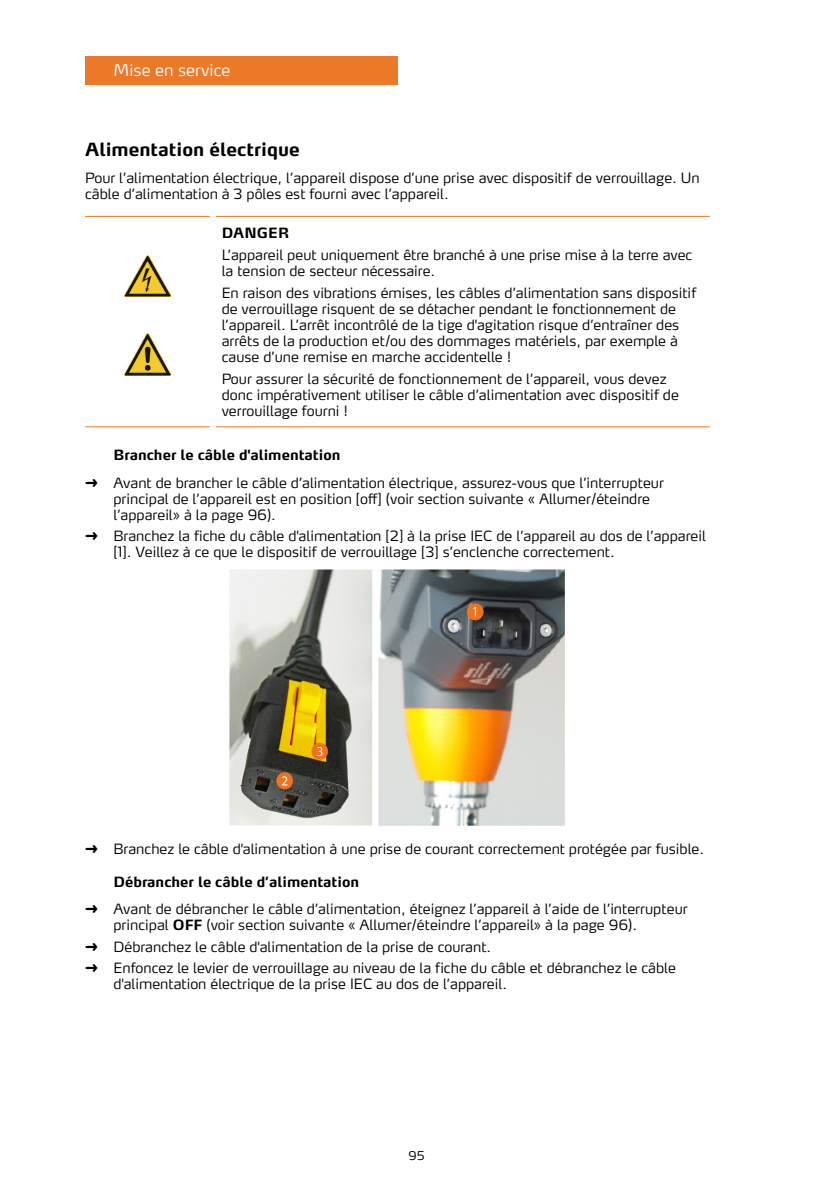
<style>
.page{position:relative;width:840px;height:1191px;background:#fff}
.page>*{position:absolute;margin:0;border:0;box-sizing:border-box;transform-origin:0 0}
.t1{font:700 18px "Max OT";color:#000}
.t2{font:300 16px "Max OT";color:#fff}
.t3{font:300 14px/16px "Max OT";color:#000}
.t4{font:700 14px "Max OT";letter-spacing:.01em;color:#000}
.t5{font:300 12px "Max OT";color:#000}
.s1{font-weight:700}
.s2{font-family:"Arial Unicode MS";font-weight:400}
</style>
<div class="page">
<div style="left:85px;top:57px;width:312px;height:28px;background:#eb7928"></div>
<hr style="left:85px;top:216px;width:125px;height:1px;background:#eb7928">
<hr style="left:85px;top:426px;width:125px;height:1px;background:#eb7928">
<hr style="left:216px;top:216px;width:493px;height:1px;background:#eb7928">
<hr style="left:216px;top:426px;width:493px;height:1px;background:#eb7928">
<img style="left:125px;top:255px;width:45px;height:42px">
<img style="left:125px;top:334px;width:45px;height:41px">
<img style="left:230px;top:570px;width:334px;height:255px">
<p class="t2" style="left:113px;top:60px;width:118px">Mise en service</p>
<p class="t1" style="left:85px;top:137px;width:216px">Alimentation électrique</p>
<p class="t3" style="left:85px;top:170px;width:615px">Pour l’alimentation électrique, l’appareil dispose d’une prise avec dispositif de verrouillage. Un câble d’alimentation à 3 pôles est fourni avec l’appareil.</p>
<p class="t4" style="left:222px;top:224px;width:69px">DANGER</p>
<p class="t3" style="left:221px;top:247px;width:472px">L’appareil peut uniquement être branché à une prise mise à la terre avec la tension de secteur nécessaire.</p>
<p class="t3" style="left:221px;top:284px;width:476px">En raison des vibrations émises, les câbles d’alimentation sans dispositif de verrouillage risquent de se détacher pendant le fonctionnement de l’appareil. L’arrêt incontrôlé de la tige d'agitation risque d’entraîner des arrêts de la production et/ou des dommages matériels, par exemple à cause d’une remise en marche accidentelle !</p>
<p class="t3" style="left:221px;top:370px;width:458px">Pour assurer la sécurité de fonctionnement de l’appareil, vous devez donc impérativement utiliser le câble d’alimentation avec dispositif de verrouillage fourni !</p>
<p class="t3" style="left:85px;top:441px;width:580px;line-height:27.4px;text-indent:28px"><span class="s1">Brancher le câble d'alimentation<br></span><span class="s2">➜</span> Avant de brancher le câble d’alimentation électrique, assurez-vous que l’interrupteur</p>
<p class="t3" style="left:113px;top:490px;width:538px">principal de l’appareil est en position [off] (voir section suivante « Allumer/éteindre l’appareil» à la page 96).</p>
<p class="t3" style="left:113px;top:528px;width:593px;text-indent:-28px"><span class="s2">➜</span> Branchez la fiche du câble d'alimentation [2] à la prise IEC de l’appareil au dos de l’appareil [1]. Veillez à ce que le dispositif de verrouillage [3] s’enclenche correctement.</p>
<p class="t3" style="left:85px;top:840px;width:620px"><span class="s2">➜</span> Branchez le câble d'alimentation à une prise de courant correctement protégée par fusible.</p>
<p class="t3" style="left:85px;top:867px;width:603px;line-height:27.4px;text-indent:28px"><span class="s1">Débrancher le câble d’alimentation<br></span><span class="s2">➜</span> Avant de débrancher le câble d’alimentation, éteignez l’appareil à l’aide de l’interrupteur</p>
<p class="t3" style="left:85px;top:914px;width:592px;line-height:21.6px;text-indent:28px">principal <span class="s1">OFF</span> (voir section suivante « Allumer/éteindre l’appareil» à la page 96).<br><span class="s2">➜</span> Débranchez le câble d'alimentation de la prise de courant.<br><span class="s2">➜</span> Enfoncez le levier de verrouillage au niveau de la fiche du câble et débranchez le câble</p>
<p class="t3" style="left:113px;top:976px;width:395px">d'alimentation électrique de la prise IEC au dos de l’appareil.</p>
<p class="t5" style="left:408px;top:1148px;width:18px">95</p>
</div>
